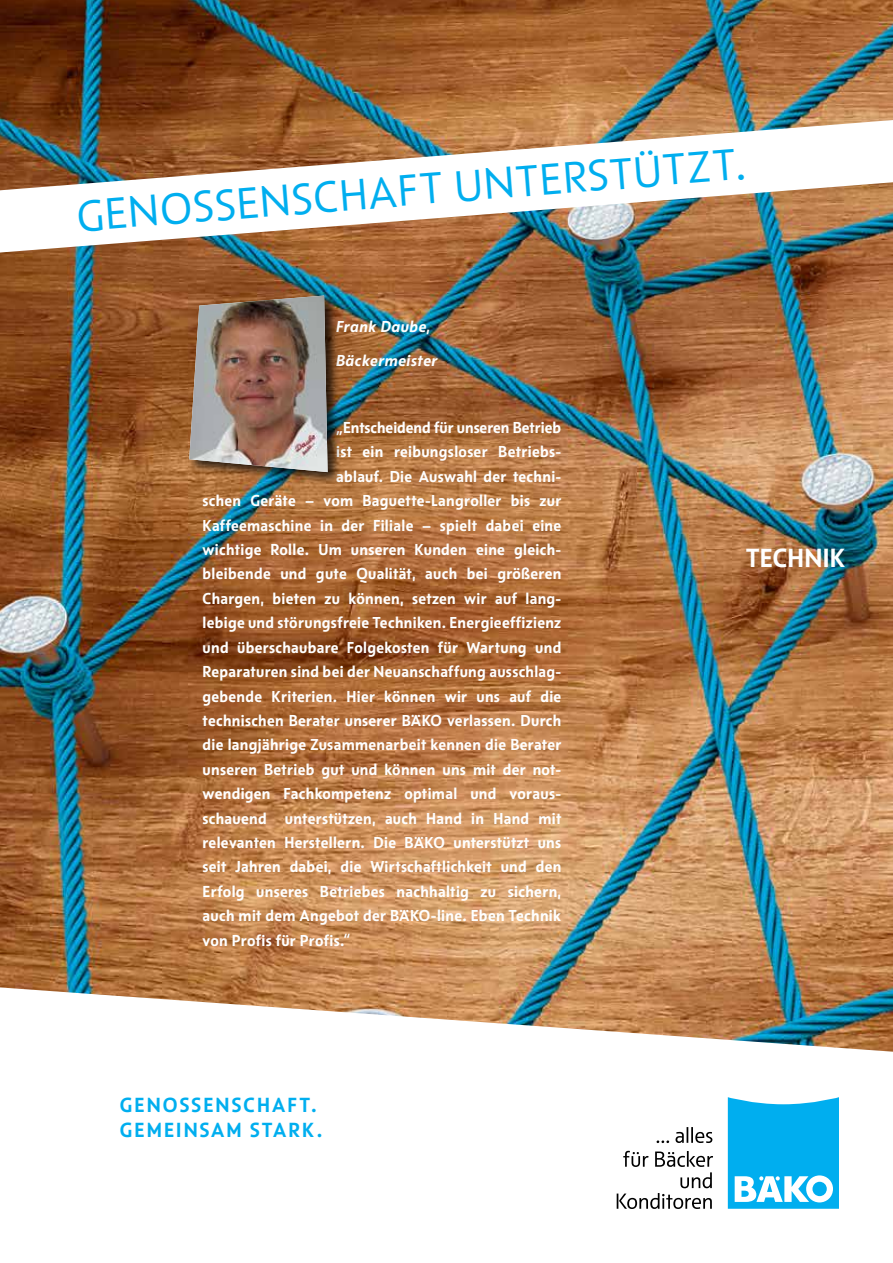
<style>
.page{position:relative;width:893px;height:1263px;background:#fff}
.page>*{position:absolute;margin:0;border:0;box-sizing:border-box;transform-origin:0 0}
.t1{font:45px "BAEK Otype";color:#00aeef}
.t2{font:700 27px "BAEK Otype";letter-spacing:.01em;color:#fff}
.t3{font:700 21px/24.5px "BAEK Otype";letter-spacing:.1em;color:#00aeef}
.t4{font:700 16.35px "BAEK Otype";letter-spacing:.02em;color:#fff}
.t5{font:700 16.35px "BAEK Otype";color:#fff}
.t6{font:16.35px/33.6px "BAEK Otype Bold Kursiv";letter-spacing:.03em;color:#fff}
</style>
<div class="page">
<img style="left:0;top:0;width:893px;height:987px">
<svg style="left:0;top:987px;width:893px;height:65px"></svg>
<svg style="left:728px;top:1097px;width:111px;height:112px;background:#2dbcf1"></svg>
<svg style="left:617px;top:1151px;width:96px;height:58px"></svg>
<svg style="left:657px;top:1127px;width:55px;height:16px"></svg>
<img style="left:0;top:120px;width:893px;height:133px">
<div style="left:188px;top:294px;width:153px;height:192px;background:#000;opacity:.75"></div>
<img style="left:189px;top:296px;width:139px;height:176px">
<h1 class="t1" style="left:75px;top:192px;width:672px;rotate:-5deg">GENOSSENSCHAFT UNTERSTÜTZT.</h1>
<p class="t6" style="left:336px;top:309px;width:103px">Frank Daube,<br>Bäckermeister</p>
<p class="t5" style="left:336px;top:417px;width:227px">„Entscheidend für unseren Betrieb</p>
<p class="t4" style="left:336px;top:442px;width:227px">ist ein reibungsloser Betriebs-</p>
<p class="t4" style="left:336px;top:466px;width:227px">ablauf. Die Auswahl der techni-</p>
<p class="t4" style="left:203px;top:490px;width:360px">schen Geräte – vom Baguette-Langroller bis zur</p>
<p class="t4" style="left:203px;top:515px;width:360px">Kaffeemaschine in der Filiale – spielt dabei eine</p>
<p class="t4" style="left:203px;top:539px;width:360px">wichtige Rolle. Um unseren Kunden eine gleich-</p>
<p class="t4" style="left:203px;top:564px;width:360px">bleibende und gute Qualität, auch bei größeren</p>
<p class="t4" style="left:203px;top:588px;width:360px">Chargen, bieten zu können, setzen wir auf lang-</p>
<p class="t4" style="left:203px;top:612px;width:360px">lebige und störungsfreie Techniken. Energieeffizienz</p>
<p class="t4" style="left:203px;top:637px;width:360px">und überschaubare Folgekosten für Wartung und</p>
<p class="t4" style="left:203px;top:661px;width:360px">Reparaturen sind bei der Neuanschaffung ausschlag-</p>
<p class="t4" style="left:203px;top:686px;width:360px">gebende Kriterien. Hier können wir uns auf die</p>
<p class="t4" style="left:203px;top:710px;width:360px">technischen Berater unserer BÄKO verlassen. Durch</p>
<p class="t4" style="left:203px;top:734px;width:360px">die langjährige Zusammenarbeit kennen die Berater</p>
<p class="t4" style="left:203px;top:759px;width:360px">unseren Betrieb gut und können uns mit der not-</p>
<p class="t4" style="left:203px;top:783px;width:360px">wendigen Fachkompetenz optimal und voraus-</p>
<p class="t4" style="left:203px;top:808px;width:360px">schauend unterstützen, auch Hand in Hand mit</p>
<p class="t4" style="left:203px;top:832px;width:360px">relevanten Herstellern. Die BÄKO unterstützt uns</p>
<p class="t4" style="left:203px;top:857px;width:360px">seit Jahren dabei, die Wirtschaftlichkeit und den</p>
<p class="t4" style="left:203px;top:881px;width:360px">Erfolg unseres Betriebes nachhaltig zu sichern,</p>
<p class="t4" style="left:203px;top:905px;width:360px">auch mit dem Angebot der BÄKO-line. Eben Technik</p>
<p class="t4" style="left:203px;top:930px;width:149px">von Profis für Profis.“</p>
<p class="t3" style="left:120px;top:1093px;width:204px">GENOSSENSCHAFT.<br>GEMEINSAM STARK.</p>
<h2 class="t2" style="left:746px;top:541px;width:101px">TECHNIK</h2>
</div>
